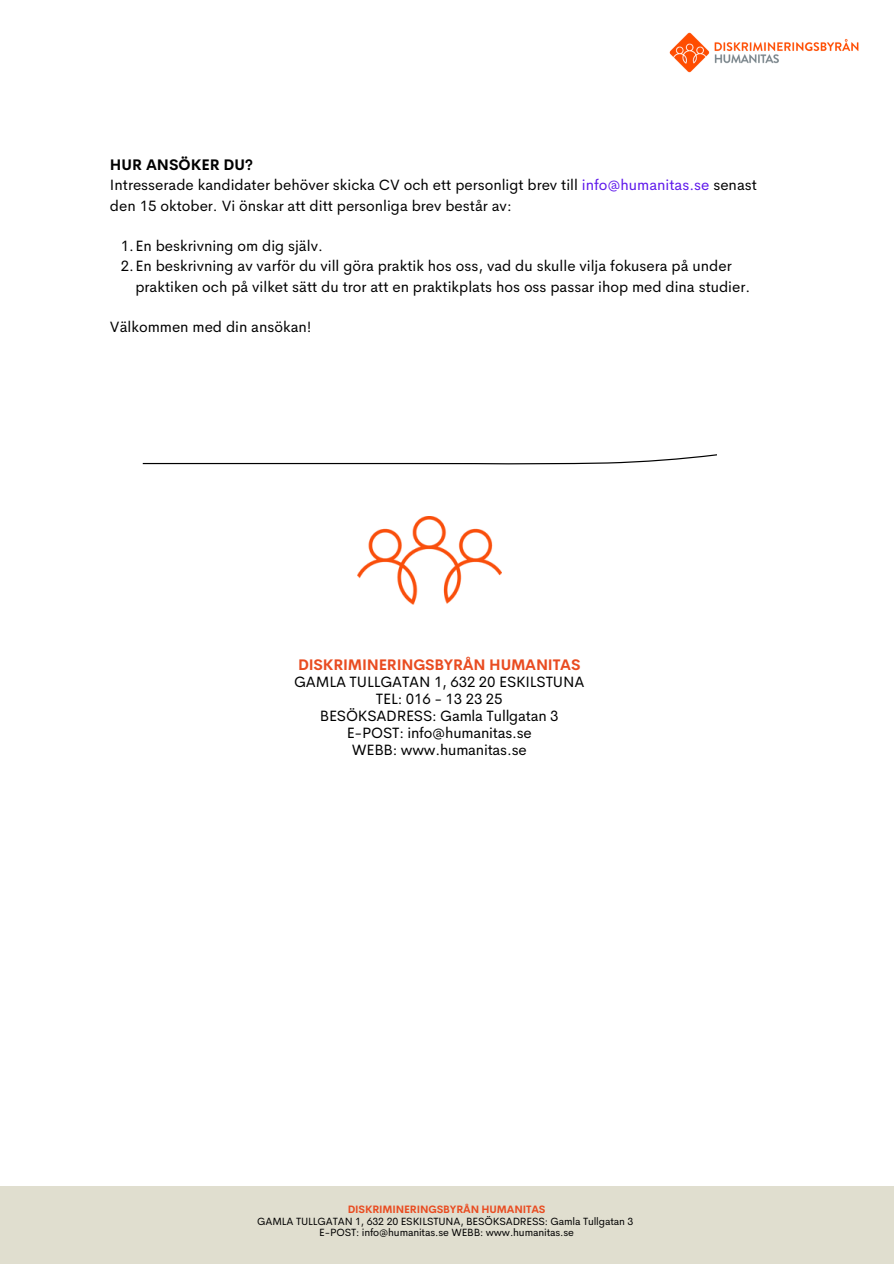
<style>
.page{position:relative;width:894px;height:1264px;background:#fff}
.page>*{position:absolute;margin:0;border:0;box-sizing:border-box;transform-origin:0 0}
.t1{font:15px/16.8px "Cerebri Sans";color:#000}
.t2{font:10.5px "Cerebri Sans";letter-spacing:-.01em;color:#000}
.t3{font:700 10.5px "Cerebri Sans";letter-spacing:-.01em;color:#e94c21}
.s1{font-weight:700}
.s2{color:#5e17eb}
.s3{font-weight:700;color:#e94c21}
</style>
<div class="page">
<svg style="left:143px;top:454px;width:573px;height:10px"></svg>
<img style="left:669px;top:32px;width:190px;height:41px">
<div style="left:0;top:1185px;width:893px;height:78px;background:#e0decf"></div>
<img style="left:358px;top:516px;width:144px;height:88px">
<h1 class="t1" style="left:110px;top:155px;width:648px;line-height:20.2px"><span class="s1">HUR ANSÖKER DU?<br></span>Intresserade kandidater behöver skicka CV och ett personligt brev till <span class="s2">info@humanitas.se</span> senast den 15 oktober. Vi önskar att ditt personliga brev består av:</h1>
<p class="t1" style="left:121px;top:237px;width:203px">1.En beskrivning om dig själv.</p>
<p class="t1" style="left:135px;top:256px;width:616px;line-height:20.2px;text-indent:-15px">2.En beskrivning av varför du vill göra praktik hos oss, vad du skulle vilja fokusera på under praktiken och på vilket sätt du tror att en praktikplats hos oss passar ihop med dina studier.</p>
<p class="t1" style="left:110px;top:318px;width:203px">Välkommen med din ansökan!</p>
<p class="t1" style="left:294px;top:656px;width:291px;text-align:center"><span class="s3">DISKRIMINERINGSBYRÅN HUMANITAS<br></span>GAMLA TULLGATAN 1, 632 20 ESKILSTUNA<br>TEL: 016 - 13 23 25<br>BESÖKSADRESS: Gamla Tullgatan 3<br>E-POST: info@humanitas.se<br>WEBB: www.humanitas.se</p>
<p class="t3" style="left:347px;top:1202px;width:199px">DISKRIMINERINGSBYRÅN HUMANITAS</p>
<p class="t2" style="left:257px;top:1213px;width:377px">GAMLA TULLGATAN 1, 632 20 ESKILSTUNA, BESÖKSADRESS: Gamla Tullgatan 3</p>
<h1 class="t2" style="left:319px;top:1225px;width:256px">E-POST: info@humanitas.se WEBB: www.humanitas.se</h1>
</div>
